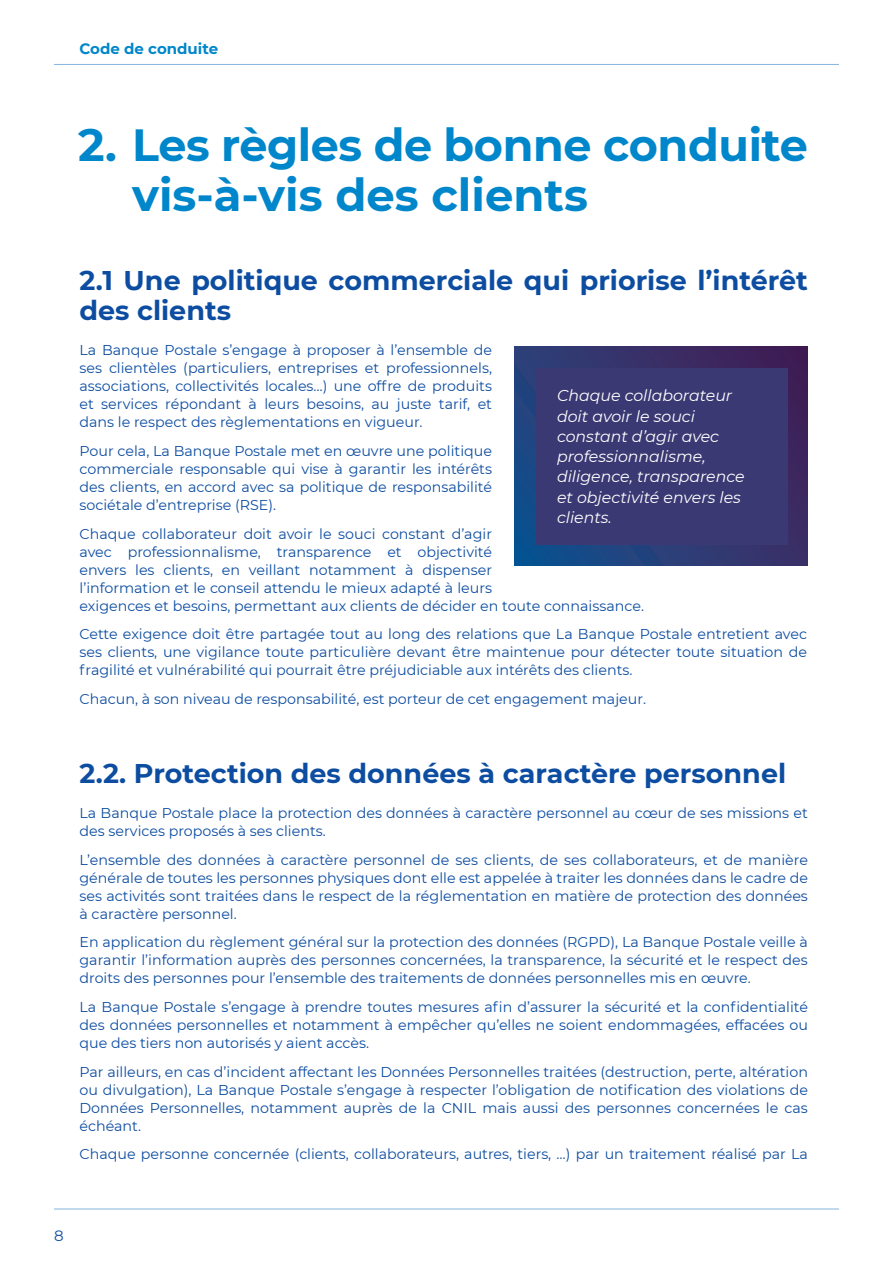
<style>
.page{position:relative;width:893px;height:1263px;background:#fff}
.page>*{position:absolute;margin:0;border:0;box-sizing:border-box;transform-origin:0 0}
.titre{font:700 45px/49.5px "Montserrat";letter-spacing:-.01em;color:#0086cb}
.Intertitre{font:700 27px/30px "Montserrat";color:#0d4da1}
.Texte_Block_excerpt{font:italic 15.75px/20.2px "Montserrat";color:#fff}
.t1{font:700 15px "Montserrat";color:#0086cb}
.t2{font:15px "Montserrat";color:#0d4da1}
.Paragraphe_justifié{font:14.25px/18px "Montserrat";color:#0d4da1;text-align:justify}
</style>
<div class="page">
<hr style="left:54px;top:1209px;width:785px;height:1px;background:#87b5e1">
<hr style="left:54px;top:64px;width:785px;height:1px;background:#87b5e1">
<svg style="left:514px;top:347px;width:294px;height:218px;background:#2c3670"></svg>
<div style="left:536px;top:368px;width:251px;height:176px;background:#3b3974"></div>
<p class="t1" style="left:80px;top:38px;width:140px">Code de conduite</p>
<p class="titre" style="left:132px;top:118px;width:677px;text-indent:-54px">2. Les règles de bonne conduite vis-à-vis des clients</p>
<p class="Intertitre" style="left:80px;top:264px;width:730px">2.1 Une politique commerciale qui priorise l’intérêt des clients</p>
<p class="Paragraphe_justifié" style="left:80px;top:341px;width:414px">La Banque Postale s’engage à proposer à l’ensemble de ses clientèles (particuliers, entreprises et professionnels, associations, collectivités locales…) une offre de produits et services répondant à leurs besoins, au juste tarif, et dans le respect des règlementations en vigueur.</p>
<p class="Paragraphe_justifié" style="left:80px;top:441px;width:414px">Pour cela, La Banque Postale met en œuvre une politique commerciale responsable qui vise à garantir les intérêts des clients, en accord avec sa politique de responsabilité sociétale d’entreprise (RSE).</p>
<p class="Paragraphe_justifié" style="left:80px;top:524px;width:566px;text-align:left">Chaque collaborateur doit avoir le souci constant d’agir<br>avec professionnalisme, transparence et objectivité<br>envers les clients, en veillant notamment à dispenser<br>l’information et le conseil attendu le mieux adapté à leurs<br>exigences et besoins, permettant aux clients de décider en toute connaissance.</p>
<p class="Paragraphe_justifié" style="left:80px;top:625px;width:729px">Cette exigence doit être partagée tout au long des relations que La Banque Postale entretient avec ses clients, une vigilance toute particulière devant être maintenue pour détecter toute situation de fragilité et vulnérabilité qui pourrait être préjudiciable aux intérêts des clients.</p>
<p class="Paragraphe_justifié" style="left:80px;top:689px;width:568px">Chacun, à son niveau de responsabilité, est porteur de cet engagement majeur.</p>
<p class="Texte_Block_excerpt" style="left:557px;top:385px;width:189px">Chaque collaborateur doit avoir le souci constant d’agir avec professionnalisme, diligence, transparence et objectivité envers les clients.</p>
<p class="Intertitre" style="left:80px;top:757px;width:708px">2.2. Protection des données à caractère personnel</p>
<p class="Paragraphe_justifié" style="left:80px;top:803px;width:730px">La Banque Postale place la protection des données à caractère personnel au cœur de ses missions et des services proposés à ses clients.</p>
<p class="Paragraphe_justifié" style="left:80px;top:850px;width:730px">L’ensemble des données à caractère personnel de ses clients, de ses collaborateurs, et de manière générale de toutes les personnes physiques dont elle est appelée à traiter les données dans le cadre de ses activités sont traitées dans le respect de la réglementation en matière de protection des données à caractère personnel.</p>
<p class="Paragraphe_justifié" style="left:80px;top:933px;width:730px">En application du règlement général sur la protection des données (RGPD), La Banque Postale veille à garantir l’information auprès des personnes concernées, la transparence, la sécurité et le respect des droits des personnes pour l’ensemble des traitements de données personnelles mis en œuvre.</p>
<p class="Paragraphe_justifié" style="left:80px;top:997px;width:730px">La Banque Postale s’engage à prendre toutes mesures afin d’assurer la sécurité et la confidentialité des données personnelles et notamment à empêcher qu’elles ne soient endommagées, effacées ou que des tiers non autorisés y aient accès.</p>
<p class="Paragraphe_justifié" style="left:80px;top:1062px;width:730px">Par ailleurs, en cas d’incident affectant les Données Personnelles traitées (destruction, perte, altération ou divulgation), La Banque Postale s’engage à respecter l’obligation de notification des violations de Données Personnelles, notamment auprès de la CNIL mais aussi des personnes concernées le cas échéant.</p>
<p class="Paragraphe_justifié" style="left:80px;top:1145px;width:730px">Chaque personne concernée (clients, collaborateurs, autres, tiers, …) par un traitement réalisé par La</p>
<p class="t2" style="left:54px;top:1225px;width:11px">8</p>
</div>
